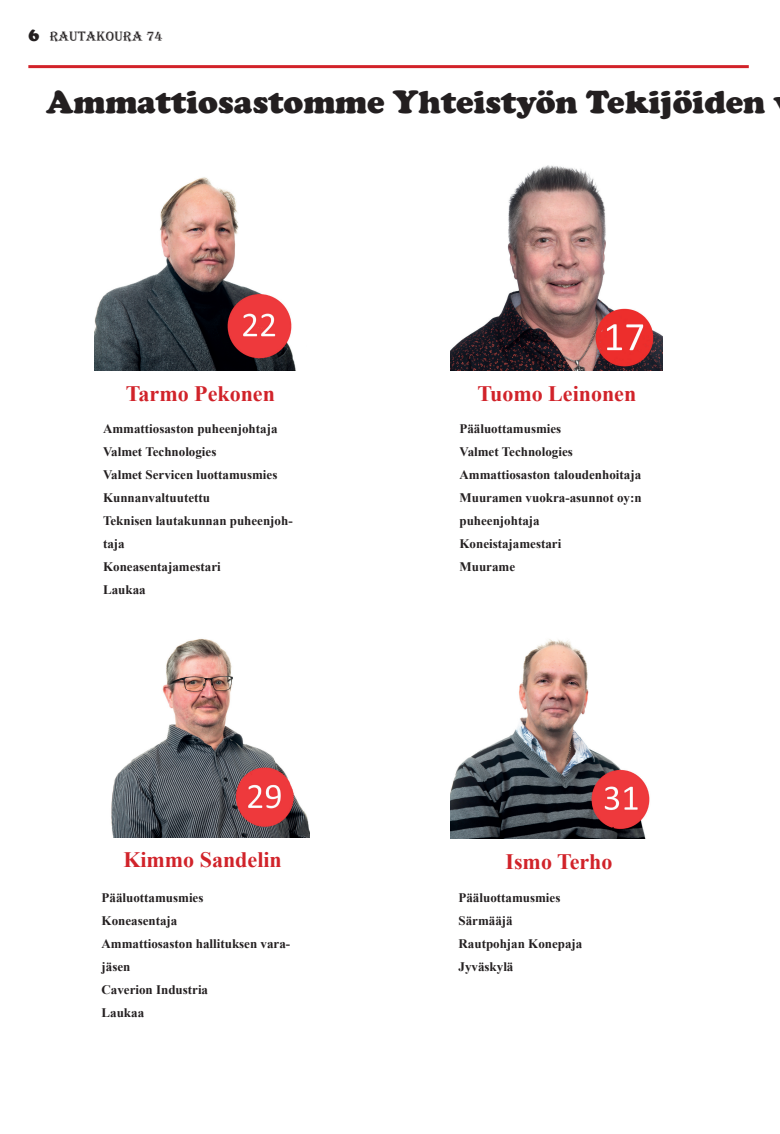
<style>
.page{position:relative;width:780px;height:1134px;background:#fff}
.page>*{position:absolute;margin:0;border:0;box-sizing:border-box;transform-origin:0 0}
.t1{font:900 33px "Cooper";color:#231f20}
.t2{font:700 22px "Times New Roman";color:#d1232a}
.t3{font:14px "Algerian";color:#231f20}
.t4{font:700 13px/23px "Times New Roman";color:#231f20}
.s1{font-family:"Cooper";font-weight:900;font-size:18px}
</style>
<div class="page">
<hr style="left:28px;top:65px;width:720px;height:3px;background:#d22229">
<img style="left:94px;top:177px;width:202px;height:194px">
<img style="left:451px;top:165px;width:211px;height:206px">
<img style="left:450px;top:639px;width:200px;height:200px">
<img style="left:111px;top:638px;width:198px;height:199px">
<p class="t3" style="left:28px;top:28px;width:41px"><span class="s1">6</span> RAUTA</p>
<p class="t3" style="left:96px;top:28px;width:68px">KOURA 74</p>
<h1 class="t1" style="left:46px;top:83px;width:720px">Ammattiosastomme Yhteistyön Tekijöiden</h1>
<h2 class="t2" style="left:126px;top:378px;width:150px">Tarmo Pekonen</h2>
<p class="t4" style="left:103px;top:416px;width:191px">Ammattiosaston puheenjohtaja<br>Valmet Technologies<br>Valmet Servicen luottamusmies<br>Kunnanvaltuutettu<br>Teknisen lautakunnan puheenjoh&shy;taja<br>Koneasentajamestari<br>Laukaa</p>
<h2 class="t2" style="left:477px;top:378px;width:160px">Tuomo Leinonen</h2>
<p class="t4" style="left:459px;top:416px;width:184px">Pääluottamusmies<br>Valmet Technologies<br>Ammattiosaston taloudenhoitaja<br>Muuramen vuokra-asunnot oy:n puheenjohtaja<br>Koneistajamestari<br>Muurame</p>
<h2 class="t2" style="left:123px;top:844px;width:160px">Kimmo Sandelin</h2>
<h2 class="t2" style="left:505px;top:846px;width:108px">Ismo Terho</h2>
<p class="t4" style="left:102px;top:885px;width:190px">Pääluottamusmies<br>Koneasentaja<br>Ammattiosaston hallituksen vara&shy;jäsen<br>Caverion Industria<br>Laukaa</p>
<p class="t4" style="left:458px;top:885px;width:125px">Pääluottamusmies<br>Särmääjä<br>Rautpohjan Konepaja<br>Jyväskylä</p>
</div>
